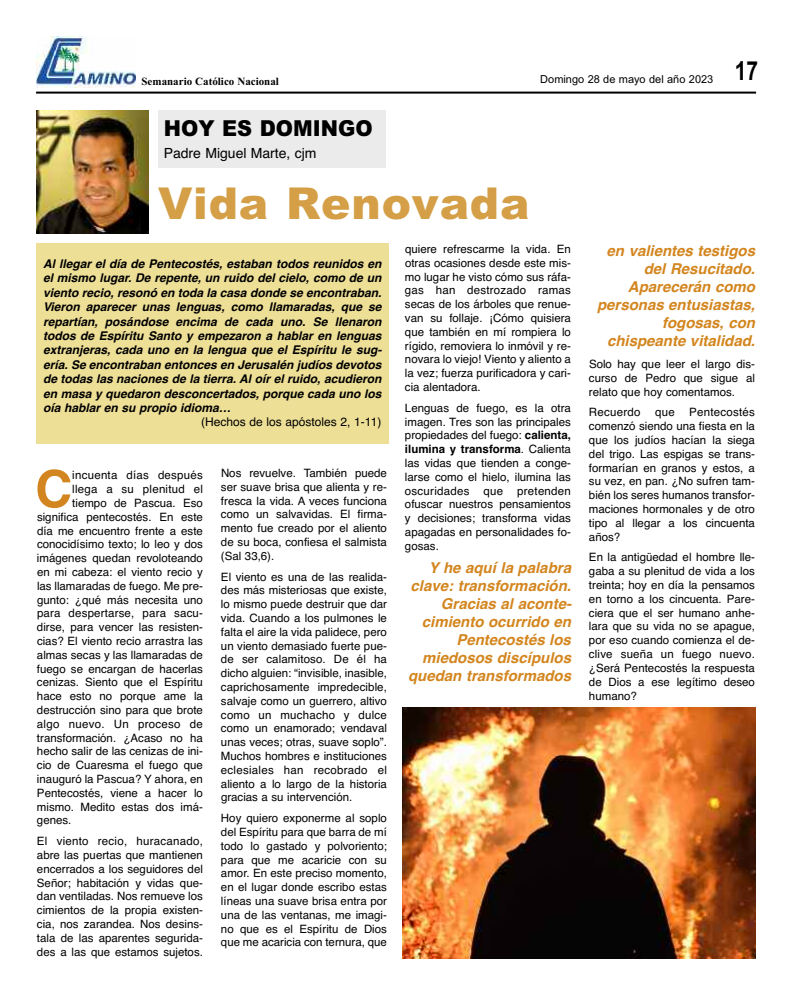
<style>
.page{position:relative;width:792px;height:1008px;background:#fff}
.page>*{position:absolute;margin:0;border:0;box-sizing:border-box;transform-origin:0 0}
.t1{font:700 51.5px "Helvetica";color:#d3861f}
.t2{font:900 44px "Arial";letter-spacing:.02em;color:#d49f47}
.t3{font:700 26.2px "Arial";color:#000;scale:.8 1}
.t4{font:900 22px "Arial";color:#000;scale:.94 1}
.t5{font:italic 700 15px/18px "Helvetica";color:#d3861f;text-align:right}
.t6{font:14px "Helvetica";color:#000}
.t7{font:italic 700 12px/14.4px "Helvetica";color:#000;text-align:justify}
.t8{font:12px "Helvetica";color:#000}
.t9{font:11.5px/13.8px "Helvetica";color:#000;text-align:justify}
.t10{font:11.5px "Helvetica";letter-spacing:.02em;color:#000}
.t11{font:700 11px "Times New Roman";color:#000}
.t12{font:11px "Arial";color:#000}
.s1{font-weight:700}
</style>
<div class="page">
<hr style="left:36px;top:92px;width:720px;height:2px;background:#000">
<img style="left:36px;top:36px;width:100px;height:52px">
<img style="left:37px;top:111px;width:111px;height:123px">
<div style="left:158px;top:111px;width:228px;height:57px;background:#ebebeb"></div>
<div style="left:36px;top:244px;width:352px;height:200px;background:#eedf97"></div>
<img style="left:402px;top:708px;width:354px;height:251px">
<p class="t11" style="left:142px;top:74px;width:139px">Semanario Católico Nacional</p>
<p class="t12" style="left:540px;top:73px;width:175px">Domingo 28 de mayo del año 2023</p>
<h3 class="t3" style="left:735px;top:56px;width:31px">17</h3>
<h3 class="t4" style="left:164px;top:116px;width:224px">HOY ES DOMINGO</h3>
<p class="t6" style="left:164px;top:145px;width:154px">Padre Miguel Marte, cjm</p>
<h2 class="t2" style="left:158px;top:178px;width:373px">Vida Renovada</h2>
<p class="t7" style="left:43px;top:257px;width:340px">Al llegar el día de Pentecostés, estaban todos reunidos en el mismo lugar. De repente, un ruido del cielo, como de un viento recio, resonó en toda la casa donde se encontraban.<br>Vieron aparecer unas lenguas, como llamaradas, que se repartían, posándose encima de cada uno. Se llenaron todos de Espíritu Santo y empezaron a hablar en lenguas extranjeras, cada uno en la lengua que el Espíritu le sug&shy;ería. Se encontraban entonces en Jerusalén judíos devotos de todas las naciones de la tierra. Al oír el ruido, acudieron en masa y quedaron desconcertados, porque cada uno los oía hablar en su propio idioma…</p>
<p class="t8" style="left:201px;top:415px;width:182px">(Hechos de los apóstoles 2, 1-11)</p>
<p class="t9" style="left:405px;top:242px;width:168px">quiere refrescarme la vida. En otras ocasiones desde este mis&shy;mo lugar he visto cómo sus ráfa&shy;gas han destrozado ramas secas de los árboles que renue&shy;van su follaje. ¡Cómo quisiera que también en mí rompiera lo rígido, removiera lo inmóvil y re&shy;novara lo viejo! Viento y aliento a la vez; fuerza purificadora y cari&shy;cia alentadora.</p>
<p class="t9" style="left:405px;top:401px;width:168px">Lenguas de fuego, es la otra imagen. Tres son las principales propiedades del fuego: <span class="s1">calienta, ilumina y transforma</span>. Calienta las vidas que tienden a conge&shy;larse como el hielo, ilumina las oscuridades que pretenden ofuscar nuestros pensamientos y decisiones; transforma vidas apagadas en personalidades fo&shy;gosas.</p>
<h3 class="t5" style="left:408px;top:559px;width:165px">Y he aquí la palabra clave: transformación.<br>Gracias al aconte&shy;cimiento ocurrido en<br>Pentecostés los miedosos discípulos quedan transformados</h3>
<p class="t9" style="left:221px;top:466px;width:168px">Nos revuelve. También puede ser suave brisa que alienta y re&shy;fresca la vida. A veces funciona como un salvavidas. El firma&shy;mento fue creado por el aliento de su boca, confiesa el salmista (Sal 33,6).</p>
<p class="t9" style="left:221px;top:570px;width:168px">El viento es una de las realida&shy;des más misteriosas que existe, lo mismo puede destruir que dar vida. Cuando a los pulmones le falta el aire la vida palidece, pero un viento demasiado fuerte pue&shy;de ser calamitoso. De él ha dicho alguien: “invisible, inasible, caprichosamente impredecible, salvaje como un guerrero, altivo como un muchacho y dulce como un enamorado; vendaval unas veces; otras, suave soplo”.<br>Muchos hombres e instituciones eclesiales han recobrado el aliento a lo largo de la historia gracias a su intervención.</p>
<p class="t9" style="left:221px;top:811px;width:168px">Hoy quiero exponerme al soplo del Espíritu para que barra de mí todo lo gastado y polvoriento; para que me acaricie con su amor. En este preciso momento, en el lugar donde escribo estas líneas una suave brisa entra por una de las ventanas, me imagi&shy;no que es el Espíritu de Dios que me acaricia con ternura, que</p>
<h1 class="t1" style="left:35px;top:459px;width:39px">C</h1>
<p class="t10" style="left:72px;top:469px;width:132px">incuenta días después</p>
<p class="t10" style="left:72px;top:483px;width:132px">llega a su plenitud el</p>
<p class="t9" style="left:72px;top:496px;width:132px">tiempo de Pascua. Eso</p>
<p class="t9" style="left:37px;top:510px;width:168px">significa pentecostés. En este</p>
<p class="t9" style="left:37px;top:524px;width:168px">día me encuentro frente a este</p>
<p class="t9" style="left:37px;top:538px;width:168px">conocidísimo texto; lo leo y dos</p>
<p class="t9" style="left:37px;top:551px;width:168px">imágenes quedan revoloteando</p>
<p class="t9" style="left:37px;top:565px;width:167px">en mi cabeza: el viento recio y</p>
<p class="t9" style="left:37px;top:579px;width:168px">las llamaradas de fuego. Me pre-</p>
<p class="t9" style="left:37px;top:593px;width:168px">gunto: ¿qué más necesita uno</p>
<p class="t9" style="left:37px;top:607px;width:168px">para despertarse, para sacu-</p>
<p class="t9" style="left:37px;top:620px;width:168px">dirse, para vencer las resisten-</p>
<p class="t9" style="left:37px;top:634px;width:168px">cias? El viento recio arrastra las</p>
<p class="t9" style="left:37px;top:648px;width:168px">almas secas y las llamaradas de</p>
<p class="t9" style="left:37px;top:662px;width:168px">fuego se encargan de hacerlas</p>
<p class="t9" style="left:37px;top:676px;width:168px">cenizas. Siento que el Espíritu</p>
<p class="t9" style="left:37px;top:689px;width:168px">hace esto no porque ame la</p>
<p class="t9" style="left:37px;top:703px;width:168px">destrucción sino para que brote</p>
<p class="t10" style="left:37px;top:717px;width:168px">algo nuevo. Un proceso de</p>
<p class="t9" style="left:37px;top:731px;width:168px">transformación. ¿Acaso no ha</p>
<p class="t9" style="left:37px;top:745px;width:168px">hecho salir de las cenizas de ini-</p>
<p class="t9" style="left:37px;top:758px;width:168px">cio de Cuaresma el fuego que</p>
<p class="t9" style="left:37px;top:772px;width:168px">inauguró la Pascua? Y ahora, en</p>
<p class="t9" style="left:37px;top:786px;width:168px">Pentecostés, viene a hacer lo</p>
<p class="t9" style="left:37px;top:800px;width:168px">mismo. Medito estas dos imá-</p>
<p class="t9" style="left:37px;top:814px;width:36px">genes.</p>
<p class="t9" style="left:37px;top:834px;width:168px">El viento recio, huracanado, abre las puertas que mantienen encerrados a los seguidores del Señor; habitación y vidas que&shy;dan ventiladas. Nos remueve los cimientos de la propia existen&shy;cia, nos zarandea. Nos desins&shy;tala de las aparentes segurida&shy;des a las que estamos sujetos.</p>
<h3 class="t5" style="left:597px;top:241px;width:159px">en valientes testigos del Resucitado.<br>Aparecerán como personas entusiastas, fogosas, con chispeante vitalidad.</h3>
<p class="t9" style="left:589px;top:357px;width:168px">Solo hay que leer el largo dis&shy;curso de Pedro que sigue al relato que hoy comentamos.</p>
<p class="t10" style="left:589px;top:406px;width:53px">Recuerdo</p>
<p class="t9" style="left:655px;top:405px;width:21px">que</p>
<p class="t9" style="left:589px;top:405px;width:168px;text-indent:100px">Pentecostés comenzó siendo una fiesta en la que los judíos hacían la siega del trigo. Las espigas se trans&shy;formarían en granos y estos, a su vez, en pan. ¿No sufren tam&shy;bién los seres humanos transfor&shy;maciones hormonales y de otro tipo al llegar a los cincuenta años?</p>
<p class="t9" style="left:589px;top:550px;width:168px">En la antigüedad el hombre lle&shy;gaba a su plenitud de vida a los treinta; hoy en día la pensamos en torno a los cincuenta. Pare&shy;ciera que el ser humano anhe&shy;lara que su vida no se apague, por eso cuando comienza el de&shy;clive sueña un fuego nuevo. ¿Será Pentecostés la respuesta de Dios a ese legítimo deseo humano?</p>
</div>
